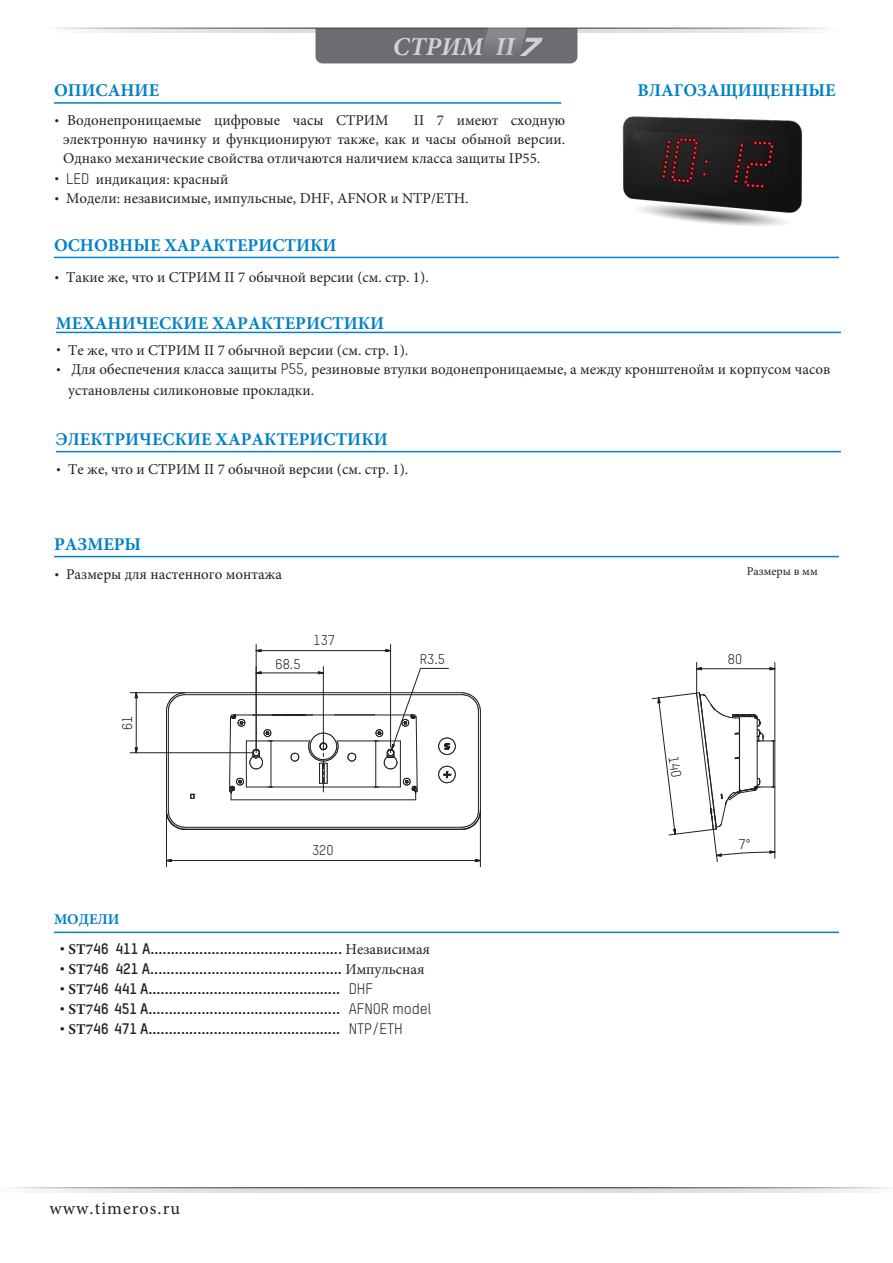
<style>
.page{position:relative;width:893px;height:1263px;background:#fff}
.page>*{position:absolute;margin:0;border:0;box-sizing:border-box;transform-origin:0 0}
.t1{font:italic 700 25.8px "Minion Pro";color:#d1d2d4}
.t2{font:700 18px "Minion Pro";color:#0081c8}
.t3{font:18px "Minion Pro";letter-spacing:.06em;color:#231f20}
.t4{font:15px/19px "Minion Pro";color:#231f20;text-align:justify}
.t5{font:700 15px "TSTARPRO";color:#231f20}
.t6{font:700 15px "Minion Pro";color:#0081c8}
.t7{font:13.8px "TSTARPRO";color:#231f20}
.t8{font:12px "Minion Pro";color:#231f20}
.s1{font-family:"Handel Got D"}
.s2{font-family:"TSTARPRO"}
.s3{font-family:"Minion Pro"}
.s4{font-family:"Minion Pro";font-weight:400}
.s5{font-weight:400}
</style>
<div class="page">
<svg style="left:88px;top:29px;width:719px;height:4px;background:#e4e5e6"></svg>
<svg style="left:315px;top:27px;width:262px;height:36px;background:#707073"></svg>
<svg style="left:17px;top:1188px;width:869px;height:4px;background:#d8d9da"></svg>
<hr style="left:54px;top:257px;width:785px;height:1px;background:#0081c8">
<hr style="left:54px;top:556px;width:785px;height:1px;background:#0081c8">
<hr style="left:54px;top:931px;width:785px;height:2px;background:#0081c8">
<svg style="left:191px;top:794px;width:4px;height:5px"></svg>
<hr style="left:168px;top:711px;width:1px;height:100px;background:#231f20">
<hr style="left:185px;top:827px;width:277px;height:1px;background:#231f20">
<hr style="left:185px;top:694px;width:277px;height:1px;background:#231f20">
<hr style="left:478px;top:711px;width:1px;height:100px;background:#231f20">
<svg style="left:167px;top:811px;width:18px;height:19px"></svg>
<hr style="left:185px;top:829px;width:277px;height:1px;background:#231f20">
<svg style="left:462px;top:811px;width:18px;height:19px"></svg>
<hr style="left:480px;top:711px;width:1px;height:100px;background:#231f20">
<svg style="left:462px;top:692px;width:19px;height:19px"></svg>
<hr style="left:185px;top:692px;width:277px;height:1px;background:#231f20">
<svg style="left:166px;top:693px;width:19px;height:18px"></svg>
<hr style="left:166px;top:711px;width:1px;height:100px;background:#231f20">
<hr style="left:231px;top:799px;width:185px;height:1px;background:#231f20">
<hr style="left:234px;top:715px;width:178px;height:1px;background:#231f20">
<hr style="left:337px;top:741px;width:37px;height:1px;background:#231f20">
<hr style="left:272px;top:787px;width:102px;height:1px;background:#231f20">
<svg style="left:348px;top:753px;width:8px;height:9px"></svg>
<hr style="left:335px;top:714px;width:39px;height:1px;background:#231f20">
<svg style="left:255px;top:671px;width:7px;height:3px"></svg>
<svg style="left:318px;top:671px;width:5px;height:3px"></svg>
<hr style="left:261px;top:672px;width:57px;height:1px;background:#231f20">
<hr style="left:323px;top:666px;width:1px;height:70px;background:#231f20">
<svg style="left:255px;top:649px;width:7px;height:3px"></svg>
<svg style="left:385px;top:649px;width:7px;height:3px"></svg>
<hr style="left:261px;top:650px;width:125px;height:1px;background:#231f20">
<hr style="left:256px;top:644px;width:1px;height:106px;background:#231f20">
<hr style="left:390px;top:644px;width:1px;height:103px;background:#231f20">
<svg style="left:167px;top:859px;width:5px;height:3px"></svg>
<svg style="left:475px;top:859px;width:5px;height:3px"></svg>
<hr style="left:171px;top:860px;width:304px;height:1px;background:#231f20">
<hr style="left:166px;top:811px;width:1px;height:56px;background:#231f20">
<hr style="left:480px;top:811px;width:1px;height:56px;background:#231f20">
<svg style="left:135px;top:747px;width:3px;height:7px"></svg>
<svg style="left:135px;top:693px;width:3px;height:5px"></svg>
<hr style="left:136px;top:698px;width:1px;height:50px;background:#231f20">
<hr style="left:130px;top:692px;width:55px;height:1px;background:#231f20">
<hr style="left:130px;top:752px;width:123px;height:1px;background:#231f20">
<svg style="left:770px;top:667px;width:6px;height:3px"></svg>
<svg style="left:697px;top:667px;width:5px;height:3px"></svg>
<hr style="left:701px;top:668px;width:69px;height:1px;background:#231f20">
<hr style="left:696px;top:662px;width:1px;height:31px;background:#231f20">
<hr style="left:774px;top:662px;width:1px;height:79px;background:#231f20">
<svg style="left:229px;top:715px;width:110px;height:85px"></svg>
<svg style="left:374px;top:667px;width:82px;height:133px"></svg>
<hr style="left:54px;top:102px;width:507px;height:2px;background:#0081c8">
<img style="left:570px;top:116px;width:269px;height:143px">
<hr style="left:56px;top:332px;width:785px;height:1px;background:#0081c8">
<hr style="left:56px;top:451px;width:785px;height:1px;background:#0081c8">
<svg style="left:651px;top:692px;width:125px;height:170px"></svg>
<h1 class="t1" style="left:393px;top:29px;width:157px">СТРИМ II <span class="s1">7</span></h1>
<p class="t2" style="left:54px;top:78px;width:107px">ОПИСАНИЕ</p>
<p class="t4" style="left:54px;top:110px;width:336px"><span class="s2">•</span> Водонепроницаемые цифровые часы СТРИМ</p>
<p class="t4" style="left:63px;top:110px;width:503px;text-indent:351px">II 7 имеют сходную электронную начинку и функционируют также, как и часы обыной версии.<br>Однако механические свойства отличаются наличием класса защиты IP55.</p>
<p class="t4" style="left:54px;top:170px;width:176px"><span class="s2">• LED</span> индикация: красный</p>
<p class="t4" style="left:54px;top:189px;width:416px"><span class="s2">•</span> Модели: независимые, импульсные, DHF, AFNOR и NTP/ETH.</p>
<p class="t2" style="left:54px;top:232px;width:284px">ОСНОВНЫЕ ХАРАКТЕРИСТИКИ</p>
<p class="t4" style="left:54px;top:268px;width:376px"><span class="s2">•</span> Такие же, что и СТРИМ II 7 обычной версии (см. стр. 1).</p>
<p class="t2" style="left:638px;top:77px;width:200px">ВЛАГОЗАЩИЩЕННЫЕ</p>
<p class="t2" style="left:56px;top:310px;width:330px">МЕХАНИЧЕСКИЕ ХАРАКТЕРИСТИКИ</p>
<p class="t4" style="left:56px;top:340px;width:354px"><span class="s2">•</span> Те же, что и СТРИМ II 7 обычной версии (см. стр. 1).</p>
<p class="t4" style="left:68px;top:359px;width:764px;line-height:20.9px;text-indent:-12px"><span class="s2">•</span> Для обеспечения класса защиты <span class="s2">P55,</span> резиновые втулки водонепроницаемые, а между кронштенойм и корпусом часов установлены силиконовые прокладки.</p>
<p class="t2" style="left:56px;top:427px;width:333px">ЭЛЕКТРИЧЕСКИЕ ХАРАКТЕРИСТИКИ</p>
<p class="t4" style="left:56px;top:460px;width:354px"><span class="s2">•</span> Те же, что и СТРИМ II 7 обычной версии (см. стр. 1).</p>
<p class="t2" style="left:54px;top:532px;width:89px">РАЗМЕРЫ</p>
<p class="t4" style="left:54px;top:565px;width:230px"><span class="s2">•</span> Размеры для настенного монтажа</p>
<p class="t7" style="left:119px;top:730px;width:16px;rotate:-90deg">61</p>
<p class="t7" style="left:276px;top:655px;width:26px">68.5</p>
<p class="t7" style="left:313px;top:632px;width:23px">137</p>
<p class="t6" style="left:54px;top:908px;width:67px">МОДЕЛИ</p>
<p class="t7" style="left:312px;top:842px;width:23px">320</p>
<p class="t7" style="left:420px;top:651px;width:27px">R3.5</p>
<p class="t5" style="left:60px;top:939px;width:372px">• <span class="s3">ST7</span>46 411 A............................................... <span class="s4">Независимая</span></p>
<p class="t5" style="left:60px;top:959px;width:367px">• <span class="s3">ST7</span>46 421 A............................................... <span class="s4">Импульсная</span></p>
<p class="t5" style="left:60px;top:979px;width:315px">• <span class="s3">ST7</span>46 441 A............................................... <span class="s5">DHF</span></p>
<p class="t5" style="left:60px;top:999px;width:373px">• <span class="s3">ST7</span>46 451 A............................................... <span class="s5">AFNOR model</span></p>
<p class="t5" style="left:60px;top:1019px;width:345px">• <span class="s3">ST7</span>46 471 A............................................... <span class="s5">NTP/ETH</span></p>
<p class="t3" style="left:49px;top:1196px;width:132px">www.timeros.ru</p>
<p class="t8" style="left:747px;top:563px;width:72px">Размеры в мм</p>
<p class="t7" style="left:728px;top:651px;width:16px">80</p>
<p class="t7" style="left:739px;top:836px;width:14px">7°</p>
</div>
